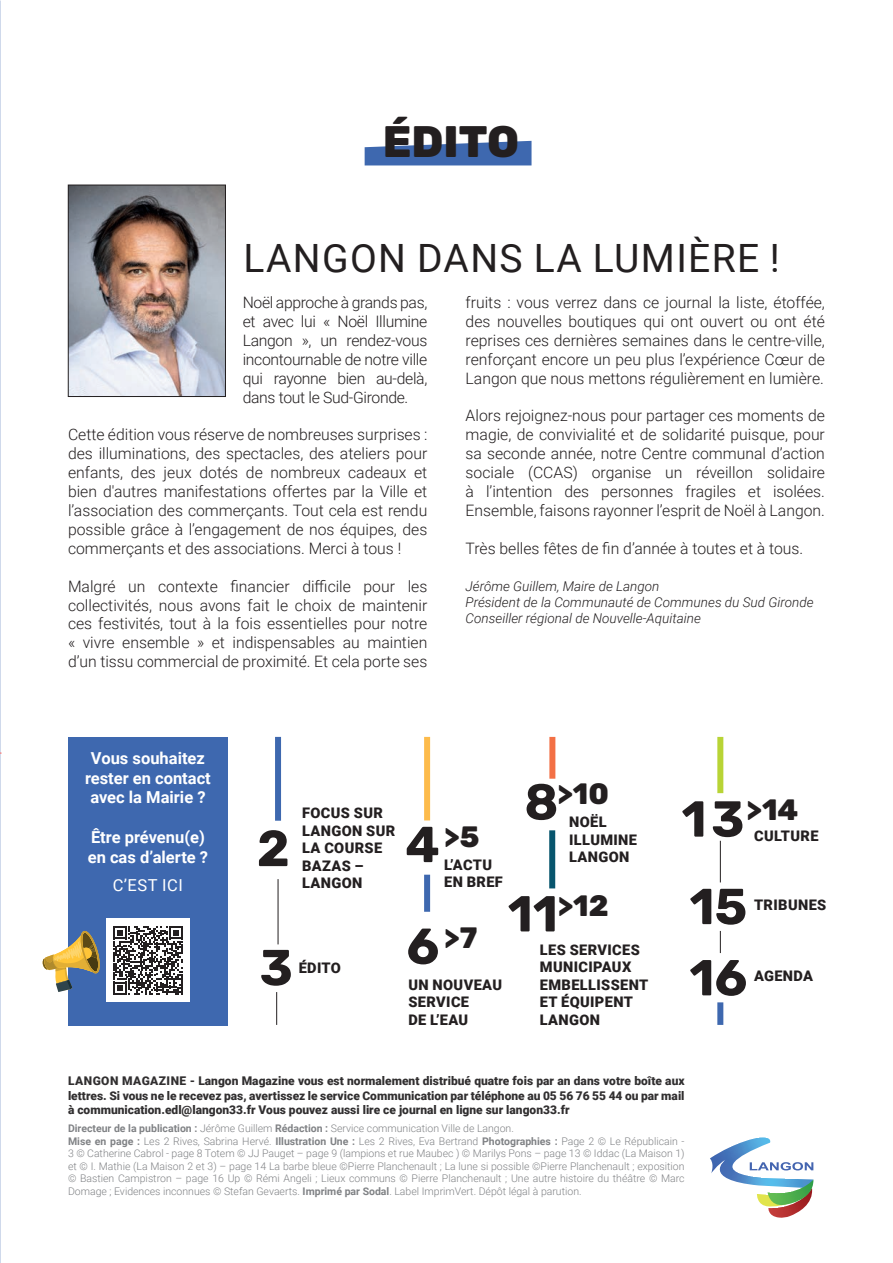
<style>
.page{position:relative;width:893px;height:1263px;background:#fff}
.page>*{position:absolute;margin:0;border:0;box-sizing:border-box;transform-origin:0 0}
.t1{font:700 50.55px/71.2px "Rubik";color:#231f20}
.t2{font:800 44.1px "Rubik";color:#231f20}
.t3{font:39px "Roboto";letter-spacing:.035em;color:#231f20}
.t4{font:800 29.4px "Rubik";color:#231f20}
.t5{font:700 16.5px/19.8px "Roboto";color:#fff;text-align:center}
.t6{font:16.5px "Roboto";letter-spacing:.035em;color:#fff}
.t7{font:300 15.75px/18.9px "Roboto";color:#231f20;text-align:justify}
.t8{font:900 14.55px/17.5px "Roboto";letter-spacing:.025em;color:#231f20}
.t9{font:italic 300 13.5px/16.2px "Roboto";color:#231f20}
.t10{font:900 12px/14.4px "Roboto";color:#312f30;text-align:justify}
.t11{font:300 10.5px/12.6px "Roboto";color:#808285}
.s1{font-weight:700;font-size:50.55px}
.s2{font-weight:700}
</style>
<div class="page">
<svg style="left:710px;top:1137px;width:104px;height:81px"></svg>
<img style="left:70px;top:187px;width:154px;height:208px">
<div style="left:68px;top:185px;width:158px;height:212px;border:1px solid #231f20"></div>
<div style="left:275px;top:737px;width:6px;height:84px;background:#3e68af"></div>
<div style="left:424px;top:737px;width:6px;height:83px;background:#fdbb4b"></div>
<div style="left:549px;top:737px;width:6px;height:42px;background:#f37045"></div>
<div style="left:717px;top:737px;width:6px;height:56px;background:#b8d436"></div>
<div style="left:717px;top:1002px;width:6px;height:23px;background:#3e68af"></div>
<svg style="left:720px;top:931px;width:1px;height:22px"></svg>
<hr style="left:276px;top:992px;width:1px;height:33px;background:#231f20">
<hr style="left:278px;top:879px;width:1px;height:65px;background:#231f20">
<div style="left:549px;top:830px;width:6px;height:58px;background:#07556d"></div>
<div style="left:424px;top:875px;width:6px;height:37px;background:#3e68af"></div>
<hr style="left:720px;top:841px;width:1px;height:41px;background:#231f20">
<svg style="left:365px;top:141px;width:166px;height:24px;background:#567bb9"></svg>
<div style="left:68px;top:737px;width:159px;height:288px;background:#3e68af"></div>
<svg style="left:42px;top:931px;width:58px;height:61px"></svg>
<div style="left:106px;top:918px;width:84px;height:84px;background:#fff"></div>
<svg style="left:114px;top:926px;width:68px;height:69px"></svg>
<h2 class="t2" style="left:383px;top:116px;width:138px">ÉDITO</h2>
<h3 class="t3" style="left:243px;top:231px;width:538px">LANGON DANS LA LUMIÈRE !</h3>
<p class="t7" style="left:466px;top:292px;width:361px">fruits : vous verrez dans ce journal la liste, étoffée, des nouvelles boutiques qui ont ouvert ou ont été reprises ces dernières semaines dans le centre-ville, renforçant encore un peu plus l’expérience Cœur de Langon que nous mettons régulièrement en lumière.</p>
<p class="t7" style="left:466px;top:406px;width:361px">Alors rejoignez-nous pour partager ces moments de magie, de convivialité et de solidarité puisque, pour sa seconde année, notre Centre communal d’action sociale (CCAS) organise un réveillon solidaire à l’intention des personnes fragiles et isolées.<br>Ensemble, faisons rayonner l’esprit de Noël à Langon.</p>
<p class="t7" style="left:466px;top:538px;width:339px">Très belles fêtes de fin d’année à toutes et à tous.</p>
<p class="t7" style="left:243px;top:292px;width:186px">Noël approche à grands pas, et avec lui « Noël Illumine Langon », un rendez-vous incontournable de notre ville qui rayonne bien au-delà, dans tout le Sud-Gironde.</p>
<p class="t7" style="left:68px;top:425px;width:361px">Cette édition vous réserve de nombreuses surprises : des illuminations, des spectacles, des ateliers pour enfants, des jeux dotés de nombreux cadeaux et bien d'autres manifestations offertes par la Ville et l’association des commerçants. Tout cela est rendu possible grâce à l’engagement de nos équipes, des commerçants et des associations. Merci à tous !</p>
<p class="t7" style="left:68px;top:576px;width:361px">Malgré un contexte financier difficile pour les collectivités, nous avons fait le choix de maintenir ces festivités, tout à la fois essentielles pour notre « vivre ensemble » et indispensables au maintien d’un tissu commercial de proximité. Et cela porte ses</p>
<p class="t9" style="left:466px;top:577px;width:349px">Jérôme Guillem, Maire de Langon<br>Président de la Communauté de Communes du Sud Gironde<br>Conseiller régional de Nouvelle-Aquitaine</p>
<p class="t5" style="left:85px;top:747px;width:127px">Vous souhaitez rester en contact avec la Mairie ?</p>
<p class="t5" style="left:88px;top:827px;width:122px;text-align:left">Être prévenu(e) en cas d’alerte ?</p>
<p class="t6" style="left:113px;top:874px;width:71px">C’EST ICI</p>
<h1 class="t1" style="left:257px;top:813px;width:34px">2</h1>
<p class="t8" style="left:302px;top:804px;width:95px">FOCUS SUR<br>LANGON SUR<br>LA COURSE<br>BAZAS –<br>LANGON</p>
<h1 class="t1" style="left:260px;top:932px;width:35px">3</h1>
<p class="t8" style="left:299px;top:958px;width:44px">ÉDITO</p>
<h3 class="t4" style="left:444px;top:819px;width:37px">&gt;5</h3>
<h1 class="t1" style="left:405px;top:809px;width:36px">4</h1>
<p class="t8" style="left:444px;top:855px;width:60px">L’ACTU<br>EN BREF</p>
<h3 class="t4" style="left:557px;top:777px;width:53px">&gt;10</h3>
<h1 class="t1" style="left:524px;top:766px;width:36px">8</h1>
<p class="t8" style="left:569px;top:812px;width:69px">NOËL<br>ILLUMINE<br>LANGON</p>
<h3 class="t4" style="left:558px;top:889px;width:52px">&gt;12</h3>
<h1 class="t1" style="left:508px;top:878px;width:52px">11</h1>
<h3 class="t4" style="left:444px;top:920px;width:35px">&gt;7</h3>
<h1 class="t1" style="left:406px;top:911px;width:34px">6</h1>
<p class="t8" style="left:540px;top:940px;width:110px">LES SERVICES<br>MUNICIPAUX<br>EMBELLISSENT<br>ET ÉQUIPENT<br>LANGON</p>
<p class="t8" style="left:408px;top:975px;width:95px">UN NOUVEAU<br>SERVICE<br>DE L’EAU</p>
<h3 class="t4" style="left:682px;top:793px;width:118px"><span class="s1">13</span>&gt;14</h3>
<p class="t8" style="left:754px;top:827px;width:66px">CULTURE</p>
<h1 class="t1" style="left:689px;top:871px;width:59px">15<br>16</h1>
<p class="t8" style="left:754px;top:895px;width:74px">TRIBUNES</p>
<p class="t8" style="left:754px;top:967px;width:60px">AGENDA</p>
<p class="t10" style="left:68px;top:1073px;width:618px">LANGON MAGAZINE - Langon Magazine vous est normalement distribué quatre fois par an dans votre boîte aux lettres. Si vous ne le recevez pas, avertissez le service Communication par téléphone au 05 56 76 55 44 ou par mail à communication.edl@langon33.fr Vous pouvez aussi lire ce journal en ligne sur langon33.fr</p>
<p class="t11" style="left:68px;top:1121px;width:618px"><span class="s2">Directeur de la publication :</span> Jérôme Guillem <span class="s2">Rédaction :</span> Service communication Ville de Langon.<br><span class="s2">Mise en page :</span> Les 2 Rives, Sabrina Hervé. <span class="s2">Illustration Une :</span> Les 2 Rives, Eva Bertrand <span class="s2">Photographies :</span> Page 2 © Le Républicain - 3 © Catherine Cabrol - page 8 Totem © JJ Pauget – page 9 (lampions et rue Maubec ) © Marilys Pons – page 13 © Iddac (La Maison 1) et © I. Mathie (La Maison 2 et 3) – page 14 La barbe bleue ©Pierre Planchenault ; La lune si possible ©Pierre Planchenault ; exposition © Bastien Campistron – page 16 Up © Rémi Angeli ; Lieux communs © Pierre Planchenault ; Une autre histoire du théâtre © Marc Domage ; Evidences inconnues © Stefan Gevaerts. <span class="s2">Imprimé par Sodal</span>. Label ImprimVert. Dépôt légal à parution.</p>
</div>
